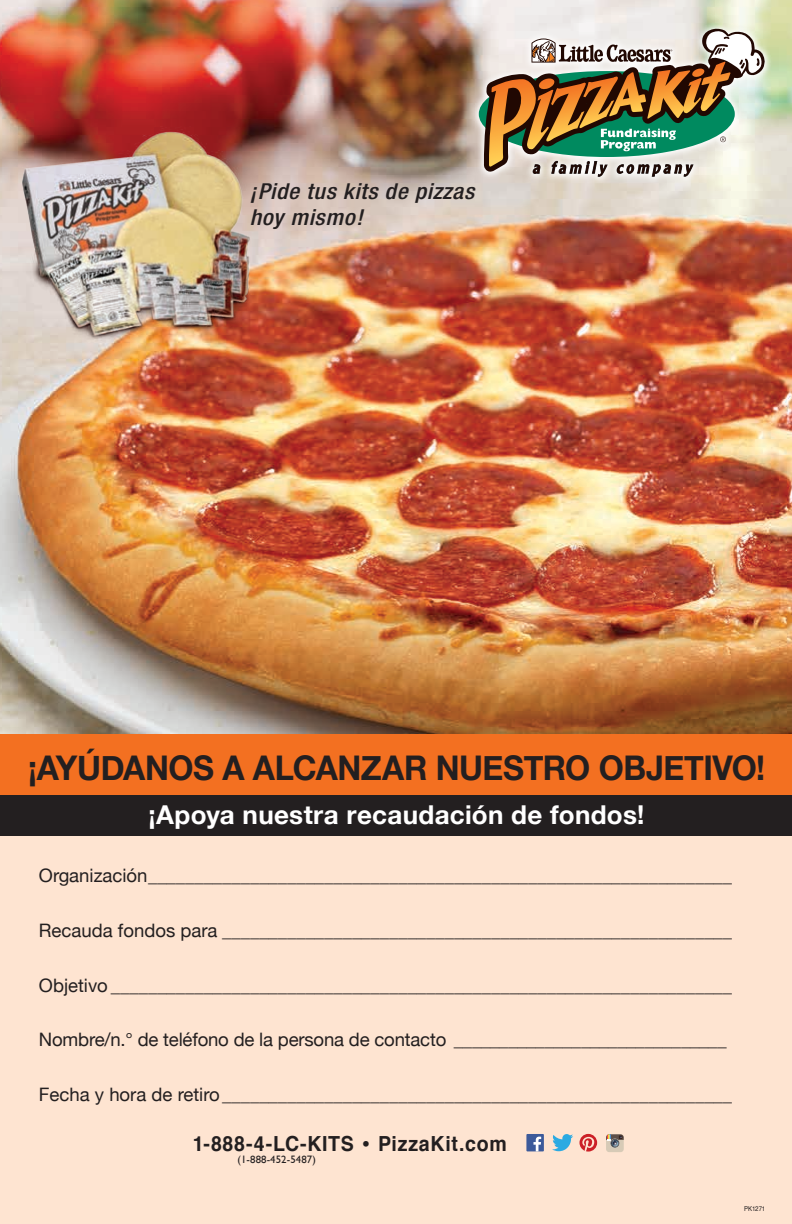
<style>
.page{position:relative;width:792px;height:1224px;background:#fff}
.page>*{position:absolute;margin:0;border:0;box-sizing:border-box;transform-origin:0 0}
.t1{font:700 34px "Helvetica Neue";letter-spacing:-.015em;color:#231f20;scale:.95 1}
.t2{font:700 26px "Helvetica Neue";letter-spacing:.01em;color:#fff}
.t3{font:italic 500 condensed 22px/26px "Helvetica Neue";letter-spacing:.03em;color:#231f20;scale:1.08 1}
.t4{font:700 20.8px "Helvetica";letter-spacing:.035em;color:#231f20;scale:.94 1}
.t5{font:18.5px "Helvetica Neue";color:#231f20}
.t6{font:10.8px "Gill Sans";letter-spacing:.01em;color:#231f20}
.t7{font:6.7px "Helvetica";letter-spacing:-.01em;color:#231f20;scale:.9 1}
.s1{font-size:25.6px}
</style>
<div class="page">
<img style="left:0;top:0;width:792px;height:734px">
<div style="left:0;top:835px;width:792px;height:389px;background:#fee4d1"></div>
<svg style="left:470px;top:20px;width:303px;height:165px;background:#dbd7c8"></svg>
<svg style="left:479px;top:28px;width:287px;height:153px;background:#a6a389"></svg>
<div style="left:0;top:734px;width:792px;height:64px;background:#f37021"></div>
<div style="left:0;top:795px;width:792px;height:40px;background:#231f20"></div>
<img style="left:0;top:119px;width:293px;height:237px">
<div style="left:606px;top:1134px;width:18px;height:18px;background:#d7cab6;border-radius:3px"></div>
<svg style="left:606px;top:1134px;width:18px;height:13px"></svg>
<svg style="left:580px;top:1134px;width:17px;height:18px"></svg>
<svg style="left:552px;top:1134px;width:21px;height:17px"></svg>
<div style="left:526px;top:1134px;width:18px;height:17px;background:#3c5a9a"></div>
<svg style="left:533px;top:1137px;width:8px;height:14px"></svg>
<p class="t3" style="left:250px;top:178px;width:209px">¡Pide tus kits de pizzas hoy mismo!</p>
<h1 class="t1" style="left:28px;top:741px;width:777px">¡AYÚDANOS A ALCANZAR NUESTRO OBJETIVO!</h1>
<h2 class="t2" style="left:149px;top:794px;width:497px">¡Apoya nuestra recaudación de fondos!</h2>
<p class="t5" style="left:39px;top:862px;width:695px">Organización_______________________________________________________________</p>
<p class="t5" style="left:39px;top:917px;width:695px">Recauda fondos para _______________________________________________________</p>
<p class="t5" style="left:39px;top:972px;width:695px">Objetivo ___________________________________________________________________</p>
<p class="t5" style="left:39px;top:1027px;width:689px">Nombre/n.° de teléfono de la persona de contacto ______________________________</p>
<p class="t5" style="left:39px;top:1082px;width:695px">Fecha y hora de retiro_______________________________________________________</p>
<p class="t4" style="left:193px;top:1127px;width:336px">1-888-4-LC-KITS <span class="s1">•</span> PizzaKit.com</p>
<p class="t6" style="left:238px;top:1153px;width:80px">(1-888-452-5487)</p>
<p class="t7" style="left:744px;top:1203px;width:25px">PK1271</p>
</div>
